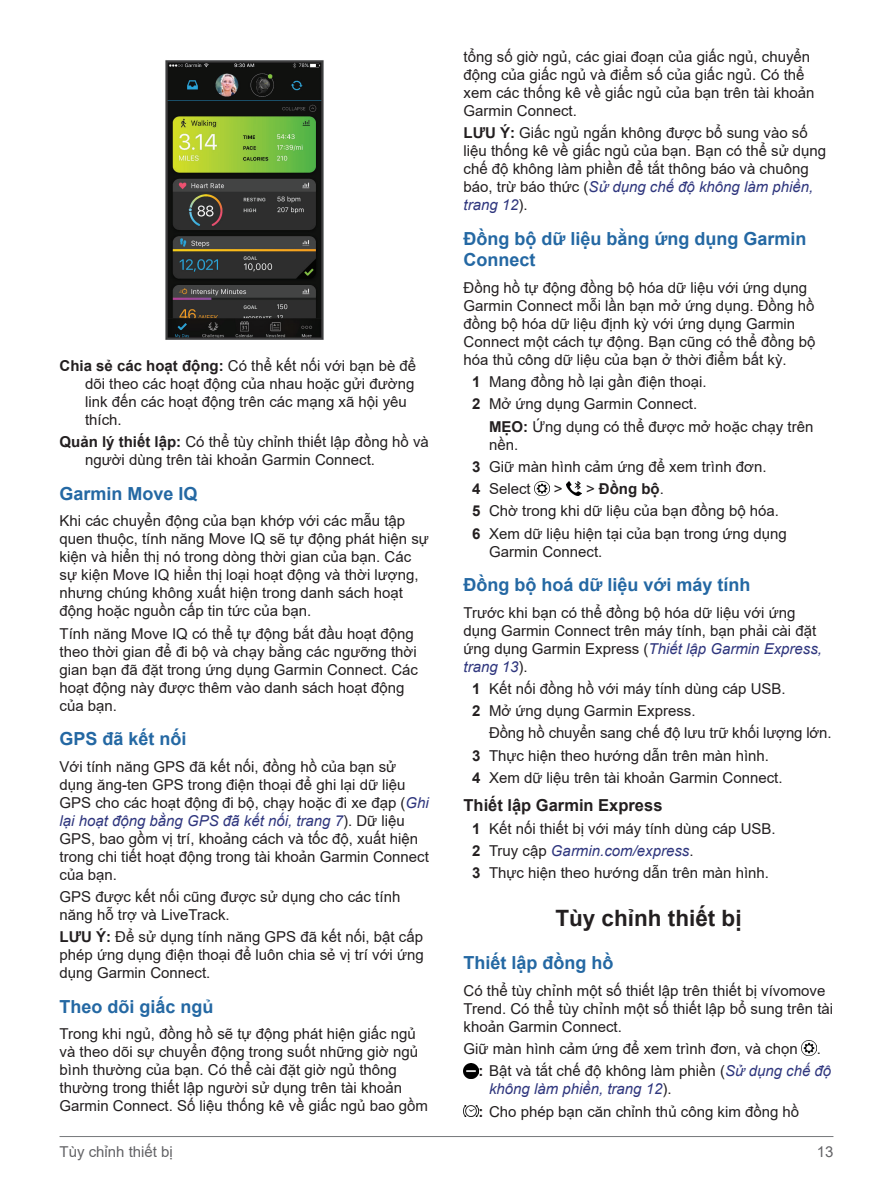
<style>
.page{position:relative;width:893px;height:1187px;background:#fff}
.page>*{position:absolute;margin:0;border:0;box-sizing:border-box;transform-origin:0 0}
.t1{font:700 22.5px "Arial";color:#231f20}
.t2{font:700 18px/21.6px "Arial";color:#2468a3}
.t3{font:700 16.5px "Arial";color:#231f20}
.t4{font:15px/18px "Arial";color:#231f20}
.t5{font:15px "Arial";color:#636366}
.s1{font-weight:700}
.s2{font-style:italic;color:#2e357d}
</style>
<div class="page">
<hr style="left:60px;top:1136px;width:773px;height:1px;background:#76787b">
<img style="left:165px;top:60px;width:159px;height:280px">
<img style="left:535px;top:481px;width:15px;height:15px">
<img style="left:567px;top:481px;width:15px;height:15px">
<img style="left:802px;top:1040px;width:15px;height:15px">
<img style="left:463px;top:1063px;width:15px;height:14px">
<img style="left:463px;top:1105px;width:15px;height:11px">
<p class="t4" style="left:85px;top:357px;width:333px;text-indent:-26px"><span class="s1">Chia sẻ các hoạt động:</span> Có thể kết nối với bạn bè để dõi theo các hoạt động của nhau hoặc gửi đường link đến các hoạt động trên các mạng xã hội yêu thích.</p>
<p class="t4" style="left:85px;top:433px;width:345px;text-indent:-26px"><span class="s1">Quản lý thiết lập:</span> Có thể tùy chỉnh thiết lập đồng hồ và người dùng trên tài khoản Garmin Connect.</p>
<p class="t2" style="left:60px;top:483px;width:140px">Garmin Move IQ</p>
<p class="t4" style="left:60px;top:512px;width:371px">Khi các chuyển động của bạn khớp với các mẫu tập quen thuộc, tính năng Move IQ sẽ tự động phát hiện sự kiện và hiển thị nó trong dòng thời gian của bạn. Các sự kiện Move IQ hiển thị loại hoạt động và thời lượng, nhưng chúng không xuất hiện trong danh sách hoạt động hoặc nguồn cấp tin tức của bạn.</p>
<p class="t4" style="left:60px;top:624px;width:360px">Tính năng Move IQ có thể tự động bắt đầu hoạt động theo thời gian để đi bộ và chạy bằng các ngưỡng thời gian bạn đã đặt trong ứng dụng Garmin Connect. Các hoạt động này được thêm vào danh sách hoạt động của bạn.</p>
<p class="t2" style="left:60px;top:728px;width:129px">GPS đã kết nối</p>
<p class="t4" style="left:60px;top:757px;width:371px">Với tính năng GPS đã kết nối, đồng hồ của bạn sử dụng ăng-ten GPS trong điện thoại để ghi lại dữ liệu GPS cho các hoạt động đi bộ, chạy hoặc đi xe đạp (<span class="s2">Ghi lại hoạt động bằng GPS đã kết nối, trang 7</span>). Dữ liệu GPS, bao gồm vị trí, khoảng cách và tốc độ, xuất hiện trong chi tiết hoạt động trong tài khoản Garmin Connect của bạn.</p>
<p class="t4" style="left:60px;top:887px;width:342px">GPS được kết nối cũng được sử dụng cho các tính năng hỗ trợ và LiveTrack.</p>
<p class="t4" style="left:60px;top:927px;width:366px;text-align:justify"><span class="s1">LƯU Ý:</span> Để sử dụng tính năng GPS đã kết nối, bật cấp phép ứng dụng điện thoại để luôn chia sẻ vị trí với ứng dụng Garmin Connect.</p>
<p class="t2" style="left:60px;top:995px;width:156px">Theo dõi giấc ngủ</p>
<p class="t4" style="left:60px;top:1024px;width:370px">Trong khi ngủ, đồng hồ sẽ tự động phát hiện giấc ngủ và theo dõi sự chuyển động trong suốt những giờ ngủ bình thường của bạn. Có thể cài đặt giờ ngủ thông thường trong thiết lập người sử dụng trên tài khoản Garmin Connect. Số liệu thống kê về giấc ngủ bao gồm</p>
<p class="t4" style="left:463px;top:48px;width:353px">tổng số giờ ngủ, các giai đoạn của giấc ngủ, chuyển động của giấc ngủ và điểm số của giấc ngủ. Có thể xem các thống kê về giấc ngủ của bạn trên tài khoản Garmin Connect.</p>
<p class="t4" style="left:463px;top:124px;width:364px"><span class="s1">LƯU Ý:</span> Giấc ngủ ngắn không được bổ sung vào số liệu thống kê về giấc ngủ của bạn. Bạn có thể sử dụng chế độ không làm phiền để tắt thông báo và chuông báo, trừ báo thức (<span class="s2">Sử dụng chế độ không làm phiền, trang 12</span>).</p>
<p class="t2" style="left:463px;top:228px;width:345px">Đồng bộ dữ liệu bằng ứng dụng Garmin<br>Connect</p>
<p class="t4" style="left:463px;top:278px;width:353px">Đồng hồ tự động đồng bộ hóa dữ liệu với ứng dụng Garmin Connect mỗi lần bạn mở ứng dụng. Đồng hồ đồng bộ hóa dữ liệu định kỳ với ứng dụng Garmin Connect một cách tự động. Bạn cũng có thể đồng bộ hóa thủ công dữ liệu của bạn ở thời điểm bất kỳ.</p>
<p class="t4" style="left:472px;top:373px;width:236px"><span class="s1">1</span> Mang đồng hồ lại gần điện thoại.</p>
<p class="t4" style="left:472px;top:395px;width:227px"><span class="s1">2</span> Mở ứng dụ ng Garmin Connect.</p>
<p class="t4" style="left:489px;top:417px;width:326px"><span class="s1">MẸO:</span> Ứng dụ ng có thể được mở hoặc chạy trên</p>
<p class="t4" style="left:472px;top:433px;width:296px;line-height:22.2px;text-indent:17px">nền.<br><span class="s1">3</span> Giữ màn hình cảm ứng để xem trình đơn.<br><span class="s1">4</span> Select</p>
<p class="t4" style="left:472px;top:477px;width:316px;line-height:22.2px;text-indent:82px">&gt; &gt; <span class="s1">Đồng bộ</span>.<br><span class="s1">5</span> Chờ trong khi dữ liệu của bạn đồng bộ hóa.<br><span class="s1">6</span> Xem dữ liệu hiện tại của bạn trong ứng dụng</p>
<p class="t4" style="left:489px;top:542px;width:115px">Garmin Connect.</p>
<p class="t2" style="left:463px;top:574px;width:288px">Đồng bộ hoá dữ liệu với máy tinh</p>
<p class="t2" style="left:728px;top:577px;width:5px">́</p>
<p class="t4" style="left:463px;top:603px;width:360px">Trước khi bạn có thể đồng bộ hóa dữ liệu với ứng dụng Garmin Connect trên máy tính, bạn phải cài đặt ứng dụng Garmin Express (<span class="s2">Thiết lập Garmin Express, trang 13</span>).</p>
<p class="t4" style="left:472px;top:679px;width:315px"><span class="s1">1</span> Kết nối đồng hồ với máy tinh dùng cáp USB.</p>
<p class="t4" style="left:472px;top:681px;width:225px;line-height:19.8px;text-indent:192px">́<br><span class="s1">2</span> Mở ứng dụng Garmin Express.</p>
<p class="t4" style="left:472px;top:722px;width:361px;line-height:22.2px;text-indent:17px">Đồng hồ chuyển sang chế độ lưu trữ khối lượng lớn.<br><span class="s1">3</span> Thực hiện theo hướng dẫn trên màn hình.<br><span class="s1">4</span> Xem dữ liệu trên tài khoản Garmin Connect.</p>
<p class="t3" style="left:463px;top:793px;width:200px">Thiết lập Garmin Express</p>
<p class="t4" style="left:472px;top:817px;width:305px;line-height:22.2px"><span class="s1">1</span> Kết nối thiết bị với máy tính dùng cáp USB.<br><span class="s1">2</span> Truy cập <span class="s2">Garmin.com/express</span>.<br><span class="s1">3</span> Thực hiện theo hướng dẫn trên màn hình.</p>
<h1 class="t1" style="left:555px;top:902px;width:185px">Tùy chỉnh thiết bị</h1>
<p class="t2" style="left:463px;top:952px;width:152px">Thiết lập đồng hồ</p>
<p class="t4" style="left:463px;top:981px;width:363px">Có thể tùy chinh một số thiết lậ p trên thiết bị vívomove</p>
<p class="t4" style="left:463px;top:984px;width:371px;line-height:15.8px;text-indent:93px">̉<br>Trend. Có thể tùy chinh một số thiết lập bổ sung trên tài</p>
<p class="t4" style="left:463px;top:1002px;width:160px;line-height:15.8px;text-indent:140px">̉ khoản Garmin Connect.</p>
<p class="t4" style="left:463px;top:1039px;width:336px">Giữ màn hình cảm ứng để xem trình đơn, và chọn</p>
<p class="t4" style="left:478px;top:1037px;width:350px;line-height:22.2px;text-indent:338px">. <span class="s1">:</span> Bật và tắt chế độ không làm phiền (<span class="s2">Sử dụng chế độ</span></p>
<p class="t4" style="left:478px;top:1077px;width:322px;line-height:22.2px;text-indent:11px"><span class="s2">không làm phiền, trang 12</span>).<br><span class="s1">:</span> Cho phép bạn căn chỉnh thủ công kim đồng hồ</p>
<p class="t5" style="left:60px;top:1141px;width:113px">Tùy chỉnh thiết bị</p>
<p class="t5" style="left:817px;top:1141px;width:18px">13</p>
</div>
